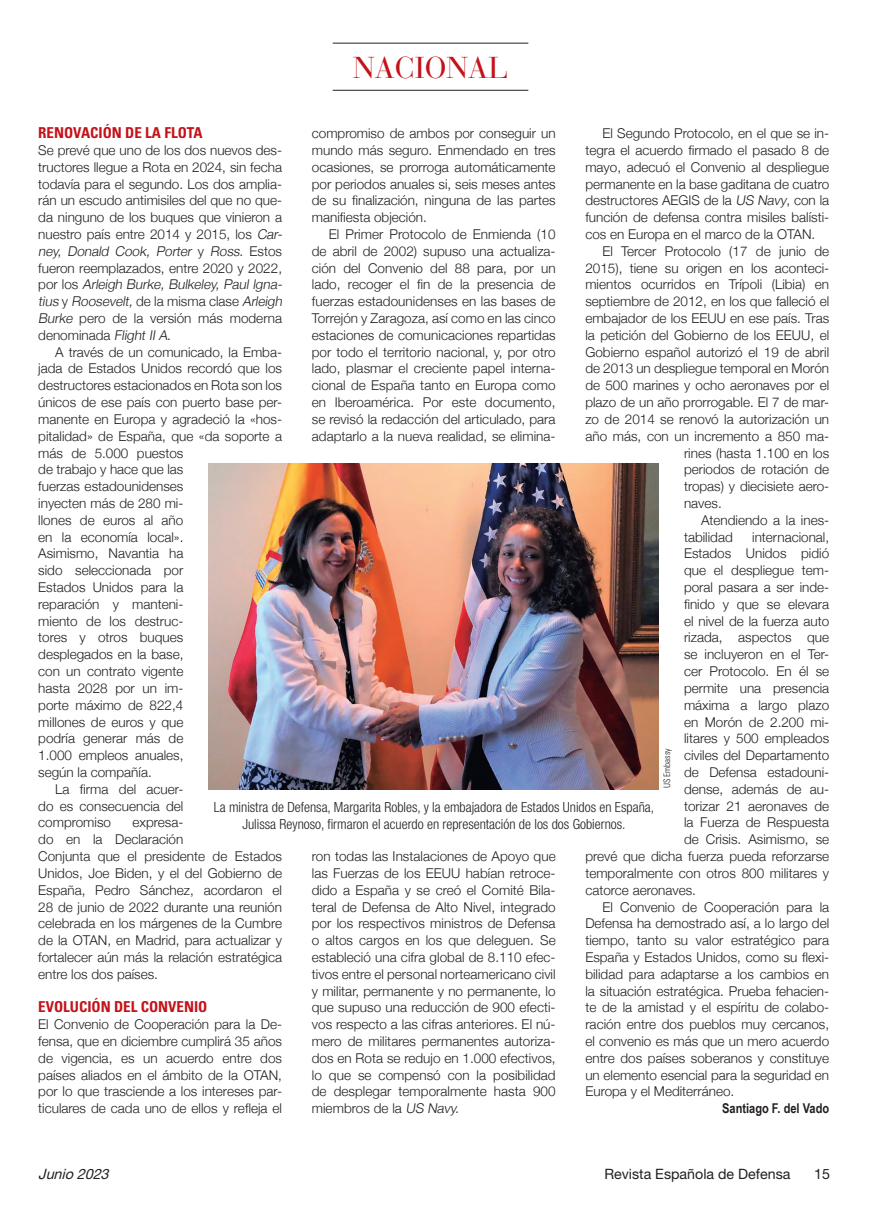
<style>
.page{position:relative;width:893px;height:1217px;background:#fff}
.page>*{position:absolute;margin:0;border:0;box-sizing:border-box;transform-origin:0 0}
.Título_B{font:30px "Bauer Bodoni";color:#c4121a}
.Ladillo{font:700 condensed 15px "Univers";color:#c4121a}
.t1{font:14.25px "Helvetica Neue";color:#231f20}
.t2{font:italic 14.25px "Helvetica Neue";color:#231f20}
.Título_B-2{font:300 condensed 13.95px/16.5px "Helvetica Neue";color:#231f20;text-align:center}
.Coro-Texto{font:300 13.5px/16.8px "Helvetica Neue";color:#231f20;text-align:justify}
.Firma{font:700 13.5px "Arial Narrow";color:#231f20}
.Crédito_foto{font:300 condensed 9px "Univers";letter-spacing:-.005em;color:#231f20}
.s1{font-style:italic}
</style>
<div class="page">
<hr style="left:333px;top:43px;width:195px;height:1px;background:#231f20">
<hr style="left:333px;top:90px;width:195px;height:1px;background:#231f20">
<img style="left:209px;top:463px;width:449px;height:326px">
<p class="Título_B" style="left:353px;top:50px;width:157px">NACIONAL</p>
<p class="Ladillo" style="left:38px;top:123px;width:166px">RENOVACIÓN DE LA FLOTA</p>
<p class="Coro-Texto" style="left:38px;top:141px;width:248px;text-align:left">Se prevé que uno de los dos nuevos des&shy;tructores llegue a Rota en 2024, sin fecha todavía para el segundo. Los dos amplia&shy;rán un escudo antimisiles del que no que&shy;da ninguno de los buques que vinieron a nuestro país entre 2014 y 2015, los <span class="s1">Car&shy;ney, Donald Cook, Porter</span> y <span class="s1">Ross</span>. E s t o s fueron reemplazados, entre 2020 y 2022, p o r l o s <span class="s1">Arleigh Burke, Bulkeley, Paul lgna&shy;tius</span> y <span class="s1">Roosevelt,</span>d e l a m i s m a c l a s e <span class="s1">Arleigh Burke</span> pero de la versión más moderna denominada <span class="s1">FlightIIA</span>.</p>
<p class="Coro-Texto" style="left:38px;top:342px;width:245px;text-align:left;text-indent:17px">A través de un comunicado, la Emba&shy;jada de Estados Unidos recordó que los destructores estacionados en Rota son los únicos de ese país con puerto base per&shy;manente en Europa y agradeció la «hos&shy;pitalidad» de España, que «da soporte a más de 5.000 puestos<br>de trabajo y hace que las<br>fuerzas estadounidenses<br>inyecten más de 280 mi-<br>llones de euros al año<br>en la economía local».<br>Asimismo, Navantia ha<br>sido seleccionada por<br>Estados Unidos para la<br>reparación y manteni-<br>miento de los destruc-<br>tores y otros buques<br>desplegados en la base,<br>con un contrato vigente<br>hasta 2028 por un im-<br>porte máximo de 822,4<br>millones de euros y que<br>podría generar más de<br>1.000 empleos anuales,<br>según la compañía.</p>
<p class="Coro-Texto" style="left:38px;top:779px;width:147px;text-indent:17px">La firma del acuer&shy;do es consecuencia del compromiso</p>
<p class="Coro-Texto" style="left:585px;top:124px;width:245px;text-indent:17px">El Segundo Protocolo, en el que se in&shy;tegra el acuerdo firmado el pasado 8 de mayo, adecuó el Convenio al despliegue permanente en la base gaditana de cuatro destructores AEGIS de la <span class="s1">US Navy</span>, con la función de defensa contra misiles balísti&shy;cos en Europa en el marco de la OTAN.</p>
<p class="Coro-Texto" style="left:602px;top:241px;width:228px">El Tercer Protocolo (17 de junio de</p>
<p class="Coro-Texto" style="left:585px;top:258px;width:245px">2015), tiene su origen en los aconteci-</p>
<p class="Coro-Texto" style="left:585px;top:275px;width:245px">mientos ocurridos en Trípoli (Libia) en</p>
<p class="Coro-Texto" style="left:585px;top:292px;width:245px">septiembre de 2012, en los que falleció el</p>
<p class="Coro-Texto" style="left:585px;top:309px;width:245px">embajador de los EEUU en ese país. Tras</p>
<p class="Coro-Texto" style="left:585px;top:325px;width:245px">la petición del Gobierno de los EEUU, el</p>
<p class="Coro-Texto" style="left:585px;top:342px;width:245px">Gobierno español autorizó el 19 de abril</p>
<p class="Coro-Texto" style="left:585px;top:359px;width:245px">de 2013 un despliegue temporal en Morón</p>
<p class="Coro-Texto" style="left:585px;top:376px;width:245px">de 500 marines y ocho aeronaves por el</p>
<p class="Coro-Texto" style="left:585px;top:393px;width:245px">plazo de un año prorrogable. El 7 de mar-</p>
<p class="Coro-Texto" style="left:585px;top:409px;width:245px">zo de 2014 se renovó la autorización un</p>
<p class="Coro-Texto" style="left:585px;top:426px;width:245px">año más, con un incremento a 850 ma-</p>
<p class="Coro-Texto" style="left:684px;top:443px;width:147px">rines (hasta 1.100 en los</p>
<p class="Coro-Texto" style="left:684px;top:460px;width:147px">periodos de rotación de</p>
<p class="Coro-Texto" style="left:684px;top:477px;width:147px">tropas) y diecisiete aero-</p>
<p class="Coro-Texto" style="left:684px;top:493px;width:39px">naves.</p>
<p class="Coro-Texto" style="left:684px;top:510px;width:147px;text-indent:17px">Atendiendo a la ines&shy;tabilidad</p>
<p class="Coro-Texto" style="left:312px;top:124px;width:245px">compromiso de ambos por conseguir un mundo más seguro. Enmendado en tres ocasiones, se prorroga automáticamente por periodos anuales si, seis meses antes de su finalización, ninguna de las partes manifiesta objeción.</p>
<p class="Coro-Texto" style="left:312px;top:225px;width:245px;text-indent:17px">El Primer Protocolo de Enmienda (10 de abril de 2002) supuso una actualiza&shy;ción del Convenio del 88 para, por un lado, recoger el fin de la presencia de fuerzas estadounidenses en las bases de Torrejón y Zaragoza, así como en las cinco estaciones de comunicaciones repartidas por todo el territorio nacional, y, por otro lado, plasmar el creciente papel interna&shy;cional de España tanto en Europa como en Iberoamérica. Por este documento, se revisó la redacción del articulado, para adaptarlo a la nueva realidad, se elimina-</p>
<p class="Coro-Texto" style="left:752px;top:527px;width:79px">internacional,</p>
<p class="Coro-Texto" style="left:684px;top:544px;width:147px">Estados Unidos pidió</p>
<p class="Coro-Texto" style="left:684px;top:561px;width:147px">que el despliegue tem-</p>
<p class="Coro-Texto" style="left:684px;top:577px;width:147px">poral pasara a ser inde-</p>
<p class="Coro-Texto" style="left:684px;top:594px;width:147px">finido y que se elevara</p>
<p class="Coro-Texto" style="left:684px;top:611px;width:147px">el nivel de la fuerza auto</p>
<p class="Coro-Texto" style="left:684px;top:628px;width:147px">rizada, aspectos que</p>
<p class="Coro-Texto" style="left:684px;top:645px;width:147px">se incluyeron en el Ter-</p>
<p class="Coro-Texto" style="left:684px;top:661px;width:147px">cer Protocolo. En él se</p>
<p class="Coro-Texto" style="left:684px;top:678px;width:147px">permite una presencia</p>
<p class="Coro-Texto" style="left:684px;top:695px;width:147px">máxima a largo plazo</p>
<p class="Coro-Texto" style="left:684px;top:712px;width:147px">en Morón de 2.200 mi-</p>
<p class="Coro-Texto" style="left:684px;top:729px;width:147px">litares y 500 empleados</p>
<p class="Coro-Texto" style="left:684px;top:745px;width:147px">civiles del Departamento</p>
<p class="Coro-Texto" style="left:684px;top:762px;width:147px">de Defensa estadouni-</p>
<p class="Coro-Texto" style="left:684px;top:779px;width:147px">dense, además de au-</p>
<p class="Coro-Texto" style="left:684px;top:796px;width:147px">torizar 21 aeronaves de</p>
<p class="Coro-Texto" style="left:684px;top:813px;width:147px">la Fuerza de Respuesta</p>
<p class="Coro-Texto" style="left:684px;top:829px;width:147px">de Crisis. Asimismo, se</p>
<p class="Coro-Texto" style="left:585px;top:846px;width:245px">prevé que dicha fuerza pueda reforzarse</p>
<p class="Coro-Texto" style="left:585px;top:863px;width:245px">temporalmente con otros 800 militares y</p>
<p class="Coro-Texto" style="left:585px;top:880px;width:112px">catorce aeronaves.</p>
<p class="Coro-Texto" style="left:585px;top:897px;width:245px;text-indent:17px">El Convenio de Cooperación para la Defensa ha demostrado así, a lo largo del tiempo, tanto su valor estratégico para España y Estados Unidos, como su flexi&shy;bilidad para adaptarse a los cambios en la situación estratégica. Prueba fehacien&shy;te de la amistad y el espíritu de colabo&shy;ración entre dos pueblos muy cercanos, el convenio es más que un mero acuerdo entre dos países soberanos y constituye un elemento esencial para la seguridad en Europa y el Mediterráneo.</p>
<p class="Firma" style="left:722px;top:1097px;width:109px">Santiago F. del Vado</p>
<p class="Crédito_foto" style="left:661px;top:787px;width:41px;rotate:-90deg">US Embassy</p>
<p class="Título_B-2" style="left:214px;top:798px;width:442px">La ministra de Defensa, Margarita Robles, y la embajadora de Estados Unidos en España,<br>Julissa Reynoso, firmaron el acuerdo en representación de los dos Gobiernos.</p>
<p class="Coro-Texto" style="left:38px;top:813px;width:245px;text-align:left;text-indent:94px">expresa-<br>do en la Declaración<br>Conjunta que el presidente de Estados<br>Unidos, Joe Biden, y el del Gobierno de<br>España, Pedro Sánchez, acordaron el<br>28 de junio de 2022 durante una reunión celebrada en los márgenes de la Cumbre de la OTAN, en Madrid, para actualizar y fortalecer aún más la relación estratégica entre los dos países.</p>
<p class="Ladillo" style="left:38px;top:997px;width:171px">EVOLUCIÓN DEL CONVENIO</p>
<p class="Coro-Texto" style="left:38px;top:1014px;width:245px">El Convenio de Cooperación para la De&shy;fensa, que en diciembre cumplirá 35 años de vigencia, es un acuerdo entre dos países aliados en el ámbito de la OTAN, por lo que trasciende a los intereses par&shy;ticulares de cada uno de ellos y refleja el</p>
<p class="Coro-Texto" style="left:312px;top:846px;width:245px">ron todas las Instalaciones de Apoyo que las Fuerzas de los EEUU habían retroce&shy;dido a España y se creó el Comité Bila&shy;teral de Defensa de Alto Nivel, integrado por los respectivos ministros de Defensa o altos cargos en los que deleguen. Se estableció una cifra global de 8.110 efec&shy;tivos entre el personal norteamericano civil y militar, permanente y no permanente, lo que supuso una reducción de 900 efecti&shy;vos respecto a las cifras anteriores. El nú&shy;mero de militares permanentes autoriza&shy;dos en Rota se redujo en 1.000 efectivos, lo que se compensó con la posibilidad de desplegar temporalmente hasta 900 miembros de la <span class="s1">US Navy.</span></p>
<p class="t2" style="left:38px;top:1164px;width:76px">Junio 2023</p>
<p class="t1" style="left:604px;top:1164px;width:188px">Revista Española de Defensa</p>
<p class="t1" style="left:814px;top:1164px;width:17px">15</p>
</div>
